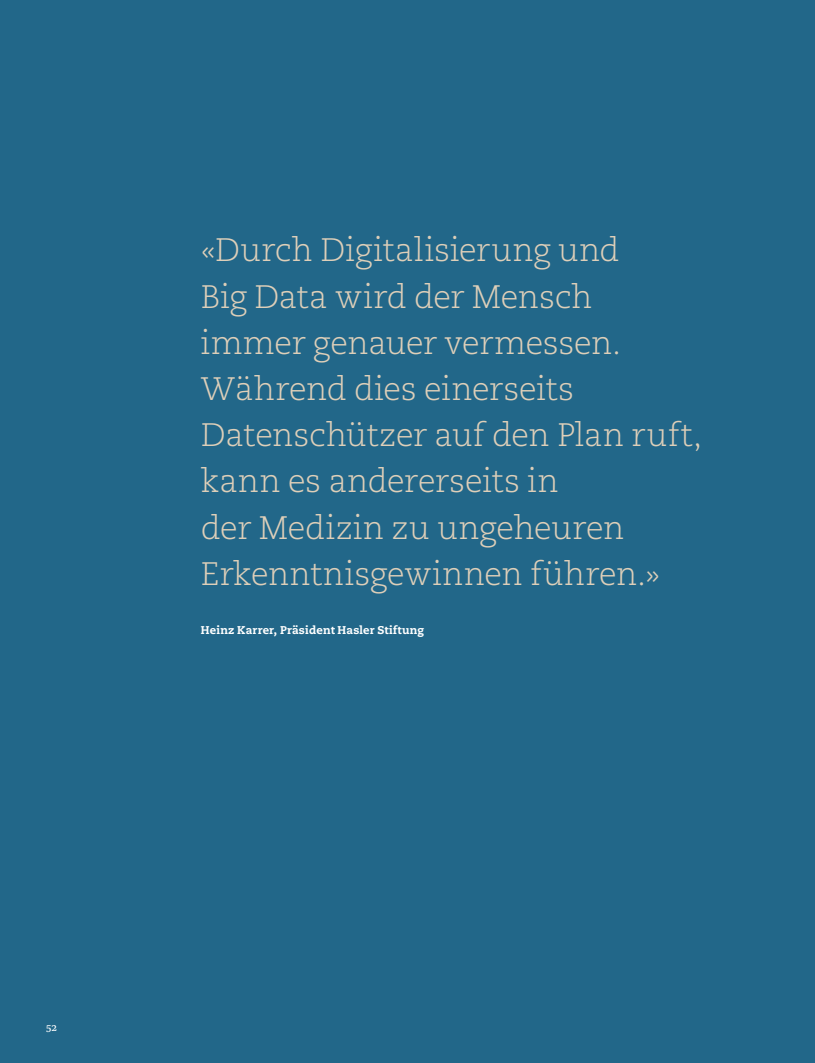
<style>
.page{position:relative;width:815px;height:1063px;background:#226789}
.page>*{position:absolute;margin:0;border:0;box-sizing:border-box;transform-origin:0 0}
.t1{font:300 32.5px/46.2px "Caecilia";letter-spacing:-.005em;color:#decfb9}
.t2{font:800 11.25px "Caecilia";letter-spacing:.015em;color:#fff}
.t3{font:11.25px "Karmina Basic";color:#fff}
</style>
<div class="page">
<p class="t1" style="left:201px;top:228px;width:503px">«Durch Digitalisierung und<br>Big Data wird der Mensch immer genauer vermessen.<br>Während dies einerseits<br>Datenschützer auf den Plan ruft, kann es andererseits in<br>der Medizin zu ungeheuren<br>Erkenntnisgewinnen führen.»</p>
<p class="t2" style="left:201px;top:623px;width:225px">Heinz Karrer, Präsident Hasler Stiftung</p>
<p class="t3" style="left:46px;top:1021px;width:12px">52</p>
</div>
